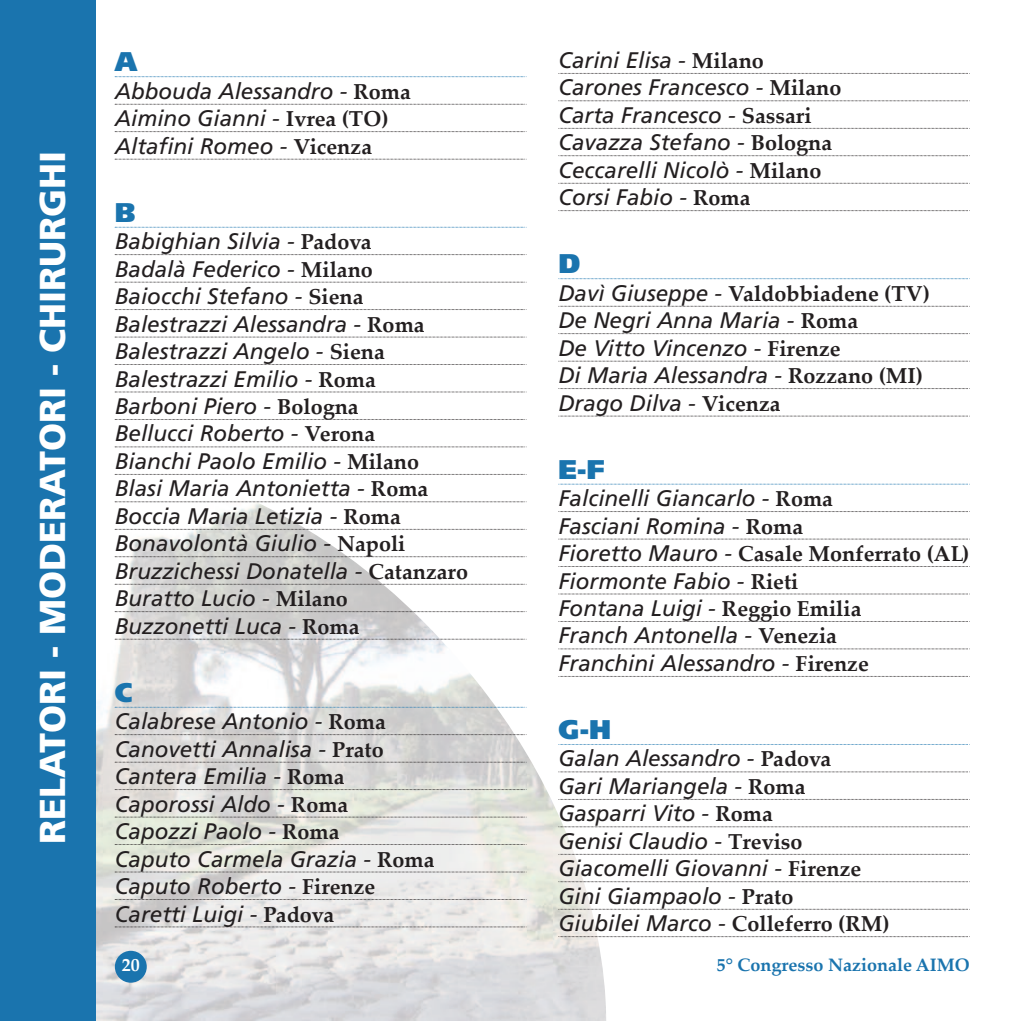
<style>
.page{position:relative;width:1021px;height:1021px;background:#fff}
.page>*{position:absolute;margin:0;border:0;box-sizing:border-box;transform-origin:0 0}
.t1{font:900 36px "Frutiger";color:#fff}
.t2{font:900 27px "Frutiger";color:#1a74ae}
.t3{font:italic 22.5px/27.4px "Frutiger";color:#231f20}
.t4{font:700 21.6px "Palatino Linotype";color:#231f20}
.t5{font:700 18px "Palatino Linotype";color:#1a74ae}
.t6{font:700 18px "Palatino Linotype";color:#fff}
.s1{font-family:"Palatino Linotype";font-weight:700;font-style:normal;font-size:21.6px}
.s2{font-family:"Frutiger";font-weight:400;font-style:italic;font-size:22.5px}
</style>
<div class="page">
<img style="left:96px;top:446px;width:510px;height:574px">
<div style="left:115px;top:950px;width:32px;height:32px;background:#1a74ae;border-radius:50%"></div>
<div style="left:0;top:0;width:96px;height:1020px;background:#1a74ae"></div>
<svg style="left:115px;top:76px;width:412px;height:1px"></svg>
<svg style="left:115px;top:104px;width:412px;height:1px"></svg>
<svg style="left:115px;top:131px;width:412px;height:1px"></svg>
<svg style="left:115px;top:159px;width:412px;height:1px"></svg>
<svg style="left:115px;top:227px;width:412px;height:1px"></svg>
<svg style="left:115px;top:254px;width:412px;height:1px"></svg>
<svg style="left:115px;top:282px;width:412px;height:1px"></svg>
<svg style="left:115px;top:309px;width:412px;height:1px"></svg>
<svg style="left:115px;top:337px;width:412px;height:1px"></svg>
<svg style="left:115px;top:364px;width:412px;height:1px"></svg>
<svg style="left:115px;top:391px;width:412px;height:1px"></svg>
<svg style="left:115px;top:419px;width:412px;height:1px"></svg>
<svg style="left:115px;top:446px;width:412px;height:1px"></svg>
<svg style="left:115px;top:474px;width:412px;height:1px"></svg>
<svg style="left:115px;top:501px;width:412px;height:1px"></svg>
<svg style="left:115px;top:529px;width:412px;height:1px"></svg>
<svg style="left:115px;top:556px;width:412px;height:1px"></svg>
<svg style="left:115px;top:584px;width:412px;height:1px"></svg>
<svg style="left:115px;top:611px;width:412px;height:1px"></svg>
<svg style="left:115px;top:638px;width:412px;height:2px"></svg>
<svg style="left:115px;top:706px;width:412px;height:2px"></svg>
<svg style="left:115px;top:734px;width:412px;height:1px"></svg>
<svg style="left:115px;top:761px;width:412px;height:1px"></svg>
<svg style="left:115px;top:789px;width:412px;height:1px"></svg>
<svg style="left:115px;top:816px;width:412px;height:1px"></svg>
<svg style="left:115px;top:844px;width:412px;height:1px"></svg>
<svg style="left:115px;top:871px;width:412px;height:1px"></svg>
<svg style="left:115px;top:899px;width:412px;height:1px"></svg>
<svg style="left:115px;top:926px;width:412px;height:1px"></svg>
<svg style="left:558px;top:73px;width:412px;height:1px"></svg>
<svg style="left:558px;top:100px;width:412px;height:1px"></svg>
<svg style="left:558px;top:128px;width:412px;height:1px"></svg>
<svg style="left:558px;top:155px;width:412px;height:1px"></svg>
<svg style="left:558px;top:183px;width:412px;height:1px"></svg>
<svg style="left:558px;top:210px;width:412px;height:1px"></svg>
<svg style="left:558px;top:278px;width:412px;height:1px"></svg>
<svg style="left:558px;top:306px;width:412px;height:1px"></svg>
<svg style="left:558px;top:333px;width:412px;height:1px"></svg>
<svg style="left:558px;top:361px;width:412px;height:1px"></svg>
<svg style="left:558px;top:388px;width:412px;height:1px"></svg>
<svg style="left:558px;top:415px;width:412px;height:2px"></svg>
<svg style="left:558px;top:484px;width:412px;height:1px"></svg>
<svg style="left:558px;top:511px;width:412px;height:1px"></svg>
<svg style="left:558px;top:538px;width:412px;height:1px"></svg>
<svg style="left:558px;top:566px;width:412px;height:1px"></svg>
<svg style="left:558px;top:593px;width:412px;height:1px"></svg>
<svg style="left:558px;top:621px;width:412px;height:1px"></svg>
<svg style="left:558px;top:648px;width:412px;height:1px"></svg>
<svg style="left:558px;top:676px;width:412px;height:1px"></svg>
<svg style="left:558px;top:744px;width:412px;height:1px"></svg>
<svg style="left:558px;top:771px;width:412px;height:1px"></svg>
<svg style="left:558px;top:799px;width:412px;height:1px"></svg>
<svg style="left:558px;top:826px;width:412px;height:1px"></svg>
<svg style="left:558px;top:853px;width:412px;height:2px"></svg>
<svg style="left:558px;top:881px;width:412px;height:1px"></svg>
<svg style="left:558px;top:908px;width:410px;height:1px"></svg>
<svg style="left:558px;top:936px;width:412px;height:1px"></svg>
<h1 class="t1" style="left:38px;top:844px;width:694px;rotate:-90deg">RELATORI - MODERATORI - CHIRURGHI</h1>
<p class="t2" style="left:115px;top:51px;width:24px">A</p>
<p class="t3" style="left:115px;top:79px;width:297px">Abbouda Alessandro - <span class="s1">Roma<br></span>Aimino Gianni - <span class="s1">Ivrea (TO)<br></span>Altafini Romeo - <span class="s1">Vicenza</span></p>
<p class="t2" style="left:115px;top:201px;width:23px">B</p>
<p class="t3" style="left:115px;top:229px;width:355px">Babighian Silvia - <span class="s1">Padova<br></span>Badalà Federico - <span class="s1">Milano<br></span>Baiocchi Stefano - <span class="s1">Siena<br></span>Balestrazzi Alessandra - <span class="s1">Roma<br></span>Balestrazzi Angelo - <span class="s1">Siena<br></span>Balestrazzi Emilio - <span class="s1">Roma<br></span>Barboni Piero - <span class="s1">Bologna<br></span>Bellucci Roberto - <span class="s1">Verona<br></span>Bianchi Paolo Emilio - <span class="s1">Milano<br></span>Blasi Maria Antonietta - <span class="s1">Roma<br></span>Boccia Maria Letizia - <span class="s1">Roma<br></span>Bonavolontà Giulio - <span class="s1">Napoli<br></span>Bruzzichessi Donatella - <span class="s1">Catanzaro<br></span>Buratto Lucio - <span class="s1">Milano<br></span>Buzzonetti Luca - <span class="s1">Roma</span></p>
<p class="t2" style="left:115px;top:681px;width:19px">C</p>
<p class="t3" style="left:115px;top:709px;width:321px">Calabrese Antonio - <span class="s1">Roma<br></span>Canovetti Annalisa - <span class="s1">Prato<br></span>Cantera Emilia - <span class="s1">Roma<br></span>Caporossi Aldo - <span class="s1">Roma<br></span>Capozzi Paolo - <span class="s1">Roma<br></span>Caputo Carmela Grazia - <span class="s1">Roma<br></span>Caputo Roberto - <span class="s1">Firenze<br></span>Caretti Luigi - <span class="s1">Padova</span></p>
<p class="t6" style="left:122px;top:951px;width:19px">20</p>
<p class="t3" style="left:558px;top:48px;width:284px">Carini Elisa - <span class="s1">Milano<br></span>Carones Francesco - <span class="s1">Milano<br></span>Carta Francesco - <span class="s1">Sassari<br></span>Cavazza Stefano - <span class="s1">Bologna<br></span>Ceccarelli Nicolò - <span class="s1">Milano<br></span>Corsi Fabio - <span class="s1">Roma</span></p>
<p class="t2" style="left:558px;top:253px;width:24px">D</p>
<p class="t4" style="left:558px;top:278px;width:373px"><span class="s2">Davì Giuseppe -</span> Valdobbiadene (TV)</p>
<p class="t3" style="left:558px;top:308px;width:366px">De Negri Anna Maria - <span class="s1">Roma<br></span>De Vitto Vincenzo - <span class="s1">Firenze<br></span>Di Maria Alessandra - <span class="s1">Rozzano (MI)<br></span>Drago Dilva - <span class="s1">Vicenza</span></p>
<p class="t2" style="left:558px;top:458px;width:48px">E-F</p>
<p class="t3" style="left:558px;top:486px;width:276px">Falcinelli Giancarlo - <span class="s1">Roma<br></span>Fasciani Romina - <span class="s1">Roma</span></p>
<p class="t4" style="left:558px;top:538px;width:412px"><span class="s2">Fioretto Mauro -</span> Casale Monferrato (AL)</p>
<p class="t3" style="left:558px;top:568px;width:312px">Fiormonte Fabio - <span class="s1">Rieti<br></span>Fontana Luigi - <span class="s1">Reggio Emilia<br></span>Franch Antonella - <span class="s1">Venezia<br></span>Franchini Alessandro - <span class="s1">Firenze</span></p>
<p class="t2" style="left:558px;top:718px;width:54px">G-H</p>
<p class="t3" style="left:558px;top:746px;width:333px">Galan Alessandro - <span class="s1">Padova<br></span>Gari Mariangela - <span class="s1">Roma<br></span>Gasparri Vito - <span class="s1">Roma<br></span>Genisi Claudio - <span class="s1">Treviso<br></span>Giacomelli Giovanni - <span class="s1">Firenze<br></span>Gini Giampaolo - <span class="s1">Prato<br></span>Giubilei Marco - <span class="s1">Colleferro (RM)</span></p>
<p class="t5" style="left:716px;top:951px;width:255px">5° Congresso Nazionale AIMO</p>
</div>
